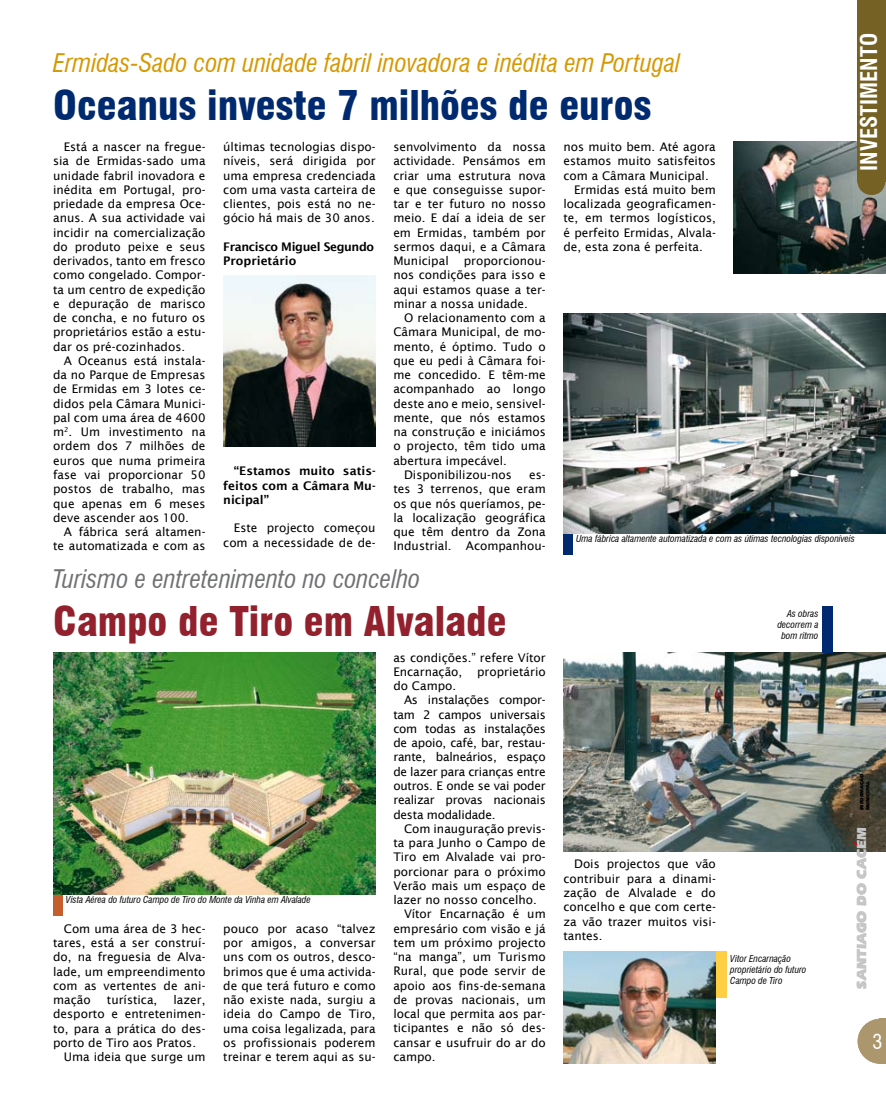
<style>
.page{position:relative;width:886px;height:1117px;background:#fff}
.page>*{position:absolute;margin:0;border:0;box-sizing:border-box;transform-origin:0 0}
.t1{font:900 condensed 40px "Swiss 721 BT";color:#002a6f}
.t2{font:900 condensed 40px "Swiss 721 BT";color:#92212d}
.t3{font:italic condensed 25px "Swiss 721 BT";color:#d69800}
.t4{font:italic condensed 25px "Swiss 721 BT";color:#707173}
.t5{font:700 condensed 22.5px "Swiss 721 BT";color:#fff}
.t6{font:900 13.75px "Eras IT Cby BT";color:#c5c6c8}
.t7{font:11.88px/14.2px "Lucida Sans";color:#000;text-align:justify}
.t8{font:11.88px "Lucida Sans";letter-spacing:-.02em;color:#000}
.t9{font:600 11.88px/14.2px "Lucida Sans";color:#000;text-align:justify}
.t10{font:600 11.88px/14.2px "Lucida Sans";letter-spacing:-.03em;color:#000}
.t11{font:italic condensed 9.38px/11.2px "Swiss 721 BT";color:#000}
.t12{font:900 5px/6px "Eras IT Cby BT";color:#000}
</style>
<div class="page">
<hr style="left:0;top:0;width:1px;height:1116px;background:#ab966d">
<img style="left:563px;top:652px;width:323px;height:199px">
<img style="left:733px;top:142px;width:153px;height:132px">
<div style="left:857px;top:0;width:29px;height:182px;background:#766124"></div>
<svg style="left:857px;top:182px;width:28px;height:13px"></svg>
<svg style="left:854px;top:841px;width:3px;height:4px"></svg>
<div style="left:53px;top:894px;width:9px;height:21px;background:#c55e2d"></div>
<div style="left:563px;top:533px;width:10px;height:21px;background:#002a6f"></div>
<img style="left:223px;top:275px;width:153px;height:171px">
<img style="left:563px;top:313px;width:323px;height:220px">
<img style="left:53px;top:652px;width:323px;height:242px">
<img style="left:563px;top:951px;width:153px;height:112px">
<div style="left:716px;top:951px;width:10px;height:46px;background:#fecf44"></div>
<div style="left:822px;top:606px;width:11px;height:46px;background:#002a6f"></div>
<svg style="left:857px;top:1018px;width:29px;height:45px"></svg>
<h3 class="t5" style="left:855px;top:171px;width:139px;rotate:-90deg">INVESTIMENTO</h3>
<h2 class="t3" style="left:53px;top:48px;width:629px">Ermidas-Sado com unidade fabril inovadora e inédita em Portugal</h2>
<h1 class="t1" style="left:53px;top:82px;width:599px">Oceanus investe 7 milhões de euros</h1>
<p class="t7" style="left:53px;top:140px;width:154px;text-indent:11px">Está a nascer na fregue&shy;sia de Ermidas-sado uma unidade fabril inovadora e inédita em Portugal, pro&shy;priedade da empresa Oce&shy;anus. A sua actividade vai incidir na comercialização do produto peixe e seus derivados, tanto em fresco como congelado. Compor&shy;ta um centro de expedição e depuração de marisco de concha, e no futuro os proprietários estão a estu&shy;dar os pré-cozinhados.</p>
<p class="t7" style="left:53px;top:353px;width:154px;text-indent:11px">A Oceanus está instala&shy;da no Parque de Empresas de Ermidas em 3 lotes ce&shy;didos pela Câmara Munici&shy;pal com uma área de 4600 m<sup>2</sup>. Um investimento na ordem dos 7 milhões de euros que numa primeira fase vai proporcionar 50 postos de trabalho, mas que apenas em 6 meses deve ascender aos 100.</p>
<p class="t7" style="left:53px;top:524px;width:154px;text-align:right">A fábrica será altamen&shy;te automatizada e com as</p>
<p class="t7" style="left:223px;top:140px;width:154px">últimas tecnologias dispo&shy;níveis, será dirigida por uma empresa credenciada com uma vasta carteira de clientes, pois está no ne&shy;gócio há mais de 30 anos.</p>
<p class="t10" style="left:223px;top:239px;width:152px">Francisco Miguel Segundo<br>Proprietário</p>
<p class="t7" style="left:393px;top:140px;width:154px">senvolvimento da nossa actividade. Pensámos em criar uma estrutura nova e que conseguisse supor&shy;tar e ter futuro no nosso meio. E daí a ideia de ser em Ermidas, também por sermos daqui, e a Câmara Municipal</p>
<p class="t7" style="left:563px;top:140px;width:154px">nos muito bem. Até agora</p>
<p class="t7" style="left:563px;top:154px;width:154px">estamos muito satisfeitos</p>
<p class="t7" style="left:563px;top:168px;width:147px">com a Câmara Municipal.</p>
<p class="t7" style="left:574px;top:182px;width:143px">Ermidas está muito bem</p>
<p class="t7" style="left:563px;top:197px;width:154px">localizada geograficamen-</p>
<p class="t7" style="left:563px;top:211px;width:154px">te, em termos logísticos,</p>
<p class="t7" style="left:563px;top:225px;width:154px">é perfeito Ermidas, Alvala-</p>
<p class="t7" style="left:563px;top:239px;width:141px">de, esta zona é perfeita.</p>
<p class="t7" style="left:393px;top:254px;width:154px;text-indent:70px">proporcionou&shy;nos condições para isso e aqui estamos quase a ter&shy;minar a nossa unidade.</p>
<p class="t7" style="left:404px;top:311px;width:143px">O relacionamento com a</p>
<p class="t7" style="left:393px;top:325px;width:154px">Câmara Municipal, de mo-</p>
<p class="t7" style="left:393px;top:339px;width:154px">mento, é óptimo. Tudo o</p>
<p class="t7" style="left:393px;top:353px;width:154px">que eu pedi à Câmara foi-</p>
<p class="t7" style="left:393px;top:368px;width:154px">me concedido. E têm-me</p>
<p class="t7" style="left:393px;top:382px;width:154px">acompanhado ao longo</p>
<p class="t7" style="left:393px;top:396px;width:154px">deste ano e meio, sensivel-</p>
<p class="t7" style="left:393px;top:410px;width:154px">mente, que nós estamos</p>
<p class="t7" style="left:393px;top:425px;width:154px">na construção e iniciámos</p>
<p class="t7" style="left:393px;top:439px;width:154px">o projecto, têm tido uma</p>
<p class="t7" style="left:393px;top:453px;width:115px">abertura impecável.</p>
<p class="t7" style="left:404px;top:467px;width:109px">Disponibilizou-nos</p>
<p class="t9" style="left:223px;top:464px;width:154px;text-indent:11px">“Estamos muito satis&shy;feitos com a Câmara Mu&shy;nicipal”</p>
<p class="t7" style="left:223px;top:521px;width:154px;text-align:right">Este projecto começou com a necessidade de de-</p>
<p class="t7" style="left:393px;top:467px;width:154px;text-indent:136px">es&shy;tes 3 terrenos, que eram os que nós queríamos, pe&shy;la localização geográfica que têm dentro da Zona Industrial. Acompanhou-</p>
<p class="t11" style="left:576px;top:532px;width:280px">Uma fábrica altamente automatizada e com as útimas tecnologias disponíveis</p>
<h2 class="t4" style="left:53px;top:563px;width:369px">Turismo e entretenimento no concelho</h2>
<h1 class="t2" style="left:53px;top:597px;width:455px">Campo de Tiro em Alvalade</h1>
<p class="t11" style="left:66px;top:893px;width:246px">Vista Aérea do futuro Campo de Tiro do Monte da Vinha em Alvalade</p>
<p class="t7" style="left:53px;top:921px;width:154px;text-indent:11px">Com uma área de 3 hec&shy;tares, está a ser construí&shy;do, na freguesia de Alva&shy;lade, um empreendimento com as vertentes de ani&shy;mação</p>
<p class="t7" style="left:107px;top:992px;width:52px">turística,</p>
<p class="t7" style="left:173px;top:992px;width:34px">lazer,</p>
<p class="t7" style="left:53px;top:1006px;width:154px">desporto e entretenimen-</p>
<p class="t7" style="left:53px;top:1021px;width:154px">to, para a prática do des-</p>
<p class="t7" style="left:53px;top:1035px;width:144px">porto de Tiro aos Pratos.</p>
<p class="t7" style="left:64px;top:1049px;width:143px">Uma ideia que surge um</p>
<p class="t7" style="left:223px;top:921px;width:154px">pouco por acaso “talvez por amigos, a conversar uns com os outros, desco&shy;brimos que é uma activida&shy;de que terá futuro e como não existe nada, surgiu a ideia do Campo de Tiro, uma coisa legalizada, para os profissionais poderem treinar e terem aqui as su-</p>
<p class="t7" style="left:393px;top:650px;width:154px">as condições.” refere Vítor<br>Encarnação,</p>
<p class="t7" style="left:477px;top:664px;width:70px">proprietário</p>
<p class="t7" style="left:393px;top:678px;width:64px">do Campo.</p>
<p class="t8" style="left:404px;top:693px;width:143px">As instalações compor-</p>
<p class="t8" style="left:393px;top:707px;width:154px">tam 2 campos universais</p>
<p class="t8" style="left:393px;top:721px;width:154px">com todas as instalações</p>
<p class="t8" style="left:393px;top:736px;width:154px">de apoio, café, bar, restau-</p>
<p class="t8" style="left:393px;top:750px;width:154px">rante, balneários, espaço</p>
<p class="t8" style="left:393px;top:764px;width:154px">de lazer para crianças entre</p>
<p class="t8" style="left:393px;top:778px;width:154px">outros. E onde se vai poder</p>
<p class="t8" style="left:393px;top:793px;width:154px">realizar provas nacionais</p>
<p class="t8" style="left:393px;top:807px;width:104px">desta modalidade.</p>
<p class="t7" style="left:404px;top:821px;width:143px">Com inauguração previs-</p>
<p class="t7" style="left:393px;top:835px;width:154px">ta para Junho o Campo de</p>
<p class="t7" style="left:393px;top:849px;width:154px">Tiro em Alvalade vai pro-</p>
<p class="t7" style="left:393px;top:863px;width:154px">porcionar para o próximo</p>
<p class="t7" style="left:393px;top:878px;width:154px">Verão mais um espaço de</p>
<p class="t7" style="left:393px;top:892px;width:145px">lazer no nosso concelho.</p>
<p class="t7" style="left:404px;top:906px;width:143px">Vítor Encarnação é um</p>
<p class="t7" style="left:393px;top:920px;width:154px">empresário com visão e já</p>
<p class="t7" style="left:393px;top:935px;width:154px">tem um próximo projecto</p>
<p class="t7" style="left:393px;top:949px;width:154px">“na manga”, um Turismo</p>
<p class="t7" style="left:393px;top:963px;width:154px">Rural, que pode servir de</p>
<p class="t7" style="left:393px;top:977px;width:154px">apoio aos fins-de-semana</p>
<p class="t7" style="left:393px;top:992px;width:154px">de provas nacionais, um</p>
<p class="t7" style="left:393px;top:1006px;width:154px">local que permita aos par-</p>
<p class="t7" style="left:393px;top:1020px;width:154px">ticipantes e não só des-</p>
<p class="t7" style="left:393px;top:1034px;width:154px">cansar e usufruir do ar do</p>
<p class="t7" style="left:393px;top:1049px;width:44px">campo.</p>
<p class="t11" style="left:777px;top:607px;width:43px;text-align:right">As obras decorrem a bom ritmo</p>
<p class="t7" style="left:563px;top:856px;width:154px;text-indent:11px">Dois projectos que vão contribuir para a dinami&shy;zação de Alvalade e do concelho e que com certe&shy;za vão trazer muitos visi&shy;tantes.</p>
<p class="t11" style="left:730px;top:952px;width:78px">Vitor Encarnação proprietário do futuro<br>Campo de Tiro</p>
<p class="t12" style="left:859px;top:810px;width:39px;rotate:-90deg">INFORMAÇÃO<br>MUNICIPAL</p>
<p class="t6" style="left:853px;top:988px;width:163px;rotate:-90deg">SANTIAGO DO CACEM</p>
</div>
